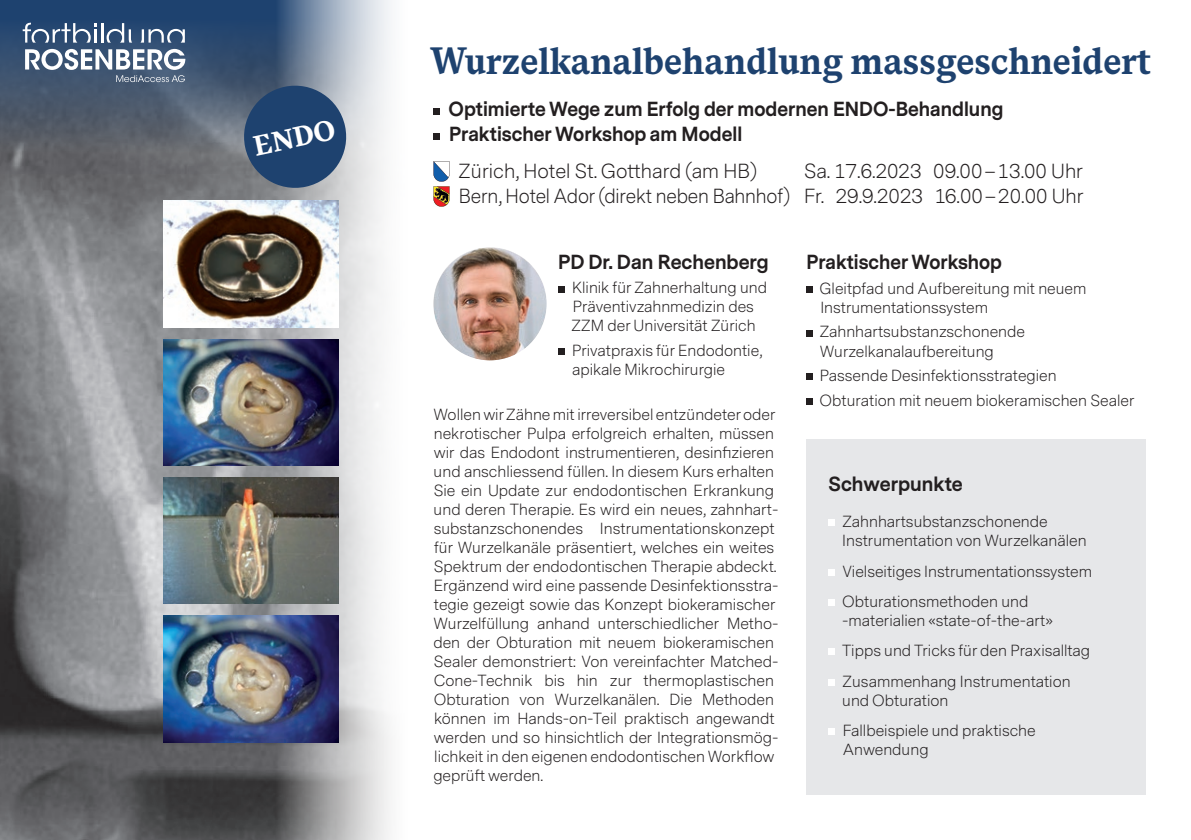
<style>
.page{position:relative;width:1191px;height:840px;background:#fff}
.page>*{position:absolute;margin:0;border:0;box-sizing:border-box;transform-origin:0 0}
.Titel{font:700 38px "Messina Serif";color:#1e426f;scale:.96 1}
.Titel-2{font:700 28px "Messina Serif";color:#fff}
.Kursbeschrieb_Ort{font:700 19px "Messina Sans";color:#231f20}
.Kursbeschrieb_Ort-2{font:300 19px "Messina Sans";color:#231f20;scale:.96 1}
.Kursbeschrieb_Ort-3{font:300 19px "Messina Sans";color:#231f20}
.Zwischentitel{font:700 19px "Messina Sans";color:#231f20}
.Lauftext{font:300 15px/19px "Messina Sans";color:#231f20}
</style>
<div class="page">
<img style="left:0;top:173px;width:275px;height:666px">
<svg style="left:0;top:0;width:275px;height:173px"></svg>
<svg style="left:23px;top:23px;width:73px;height:20px"></svg>
<hr style="left:101px;top:23px;width:2px;height:20px;background:#fff">
<svg style="left:107px;top:23px;width:25px;height:20px"></svg>
<svg style="left:140px;top:29px;width:45px;height:14px"></svg>
<svg style="left:25px;top:49px;width:160px;height:33px"></svg>
<svg style="left:275px;top:0;width:116px;height:839px"></svg>
<img style="left:433px;top:247px;width:113px;height:113px;border-radius:57px">
<div style="left:558px;top:285px;width:6px;height:7px;background:#231f20"></div>
<div style="left:558px;top:348px;width:6px;height:7px;background:#231f20"></div>
<div style="left:433px;top:108px;width:7px;height:6px;background:#231f20"></div>
<div style="left:433px;top:133px;width:7px;height:6px;background:#231f20"></div>
<img style="left:433px;top:161px;width:16px;height:20px">
<img style="left:433px;top:186px;width:16px;height:20px">
<div style="left:806px;top:439px;width:339px;height:355px;background:#e6e7e9"></div>
<div style="left:828px;top:519px;width:7px;height:6px;background:#fff"></div>
<div style="left:828px;top:568px;width:7px;height:7px;background:#fff"></div>
<div style="left:828px;top:599px;width:7px;height:6px;background:#fff"></div>
<div style="left:828px;top:648px;width:7px;height:6px;background:#fff"></div>
<div style="left:828px;top:678px;width:7px;height:7px;background:#fff"></div>
<div style="left:828px;top:728px;width:7px;height:6px;background:#fff"></div>
<svg style="left:806px;top:286px;width:6px;height:6px"></svg>
<div style="left:806px;top:329px;width:6px;height:7px;background:#231f20"></div>
<div style="left:806px;top:373px;width:6px;height:7px;background:#231f20"></div>
<svg style="left:806px;top:398px;width:6px;height:6px"></svg>
<img style="left:163px;top:339px;width:175px;height:126px">
<img style="left:163px;top:477px;width:175px;height:126px">
<img style="left:163px;top:201px;width:175px;height:126px">
<img style="left:163px;top:615px;width:175px;height:126px">
<svg style="left:239px;top:81px;width:112px;height:111px"></svg>
<p class="Titel-2" style="left:250px;top:125px;width:84px;rotate:-12deg">ENDO</p>
<p class="Titel" style="left:430px;top:32px;width:752px">Wurzelkanalbehandlung massgeschneidert</p>
<p class="Kursbeschrieb_Ort" style="left:448px;top:95px;width:556px">Optimierte Wege zum Erfolg der modernen ENDO-Behandlung</p>
<p class="Kursbeschrieb_Ort" style="left:449px;top:120px;width:295px">Praktischer Workshop am Modell</p>
<p class="Kursbeschrieb_Ort-3" style="left:458px;top:159px;width:300px">Zürich, Hotel St. Gotthard (am HB)</p>
<p class="Kursbeschrieb_Ort-3" style="left:804px;top:159px;width:280px">Sa. 17.6.2023 09.00–13.00 Uhr</p>
<p class="Kursbeschrieb_Ort-2" style="left:459px;top:184px;width:652px">Bern, Hotel Ador (direkt neben Bahnhof) Fr. 29.9.2023 16.00–20.00 Uhr</p>
<p class="Zwischentitel" style="left:558px;top:248px;width:212px">PD Dr. Dan Rechenberg</p>
<p class="Lauftext" style="left:571px;top:279px;width:198px">Klinik für Zahnerhaltung und<br>Präventivzahnmedizin des<br>ZZM der Universität Zürich</p>
<p class="Lauftext" style="left:572px;top:341px;width:192px">Privatpraxis für Endodontie, apikale Mikrochirurgie</p>
<p class="Lauftext" style="left:433px;top:405px;width:347px">Wollen wir Zähne mit irreversibel entzündeter oder nekrotischer Pulpa erfolgreich erhalten, müssen wir das Endodont instrumentieren, desinfizieren und anschliessend füllen. In diesem Kurs erhalten Sie ein Update zur endodontischen Erkrankung und deren Therapie. Es wird ein neues, zahnhart&shy;substanzschonendes Instrumentationskonzept für Wurzelkanäle präsentiert, welches ein weites Spektrum der endodontischen Therapie abdeckt.<br>Ergänzend wird eine passende Desinfektionsstra&shy;tegie gezeigt sowie das Konzept biokeramischer Wurzelfüllung anhand unterschiedlicher Metho&shy;den der Obturation mit neuem biokeramischen Sealer demonstriert: Von vereinfachter Matched-Cone-Technik bis hin zur thermoplastischen Obturation von Wurzelkanälen. Die Methoden können im Hands-on-Teil praktisch angewandt werden und so hinsichtlich der Integrationsmög&shy;lichkeit in den eigenen endodontischen Workflow geprüft werden.</p>
<p class="Zwischentitel" style="left:806px;top:248px;width:197px">Praktischer Workshop</p>
<p class="Lauftext" style="left:819px;top:279px;width:268px">Gleitpfad und Aufbereitung mit neuem<br>Instrumentationssystem</p>
<p class="Lauftext" style="left:819px;top:323px;width:207px">Zahnhartsubstanzschonende<br>Wurzelkanalaufbereitung</p>
<p class="Lauftext" style="left:820px;top:366px;width:238px">Passende Desinfektionsstrategien</p>
<p class="Lauftext" style="left:819px;top:391px;width:316px">Obturation mit neuem biokeramischen Sealer</p>
<p class="Zwischentitel" style="left:828px;top:470px;width:136px">Schwerpunkte</p>
<p class="Lauftext" style="left:842px;top:512px;width:246px">Zahnhartsubstanzschonende<br>Instrumentation von Wurzelkanälen</p>
<p class="Lauftext" style="left:842px;top:561px;width:251px">Vielseitiges Instrumentationssystem</p>
<p class="Lauftext" style="left:842px;top:592px;width:212px">Obturationsmethoden und -materialien «state-of-the-art»</p>
<p class="Lauftext" style="left:842px;top:641px;width:249px">Tipps und Tricks für den Praxisalltag</p>
<p class="Lauftext" style="left:842px;top:671px;width:230px">Zusammenhang Instrumentation und Obturation</p>
<p class="Lauftext" style="left:842px;top:721px;width:194px">Fallbeispiele und praktische<br>Anwendung</p>
</div>
